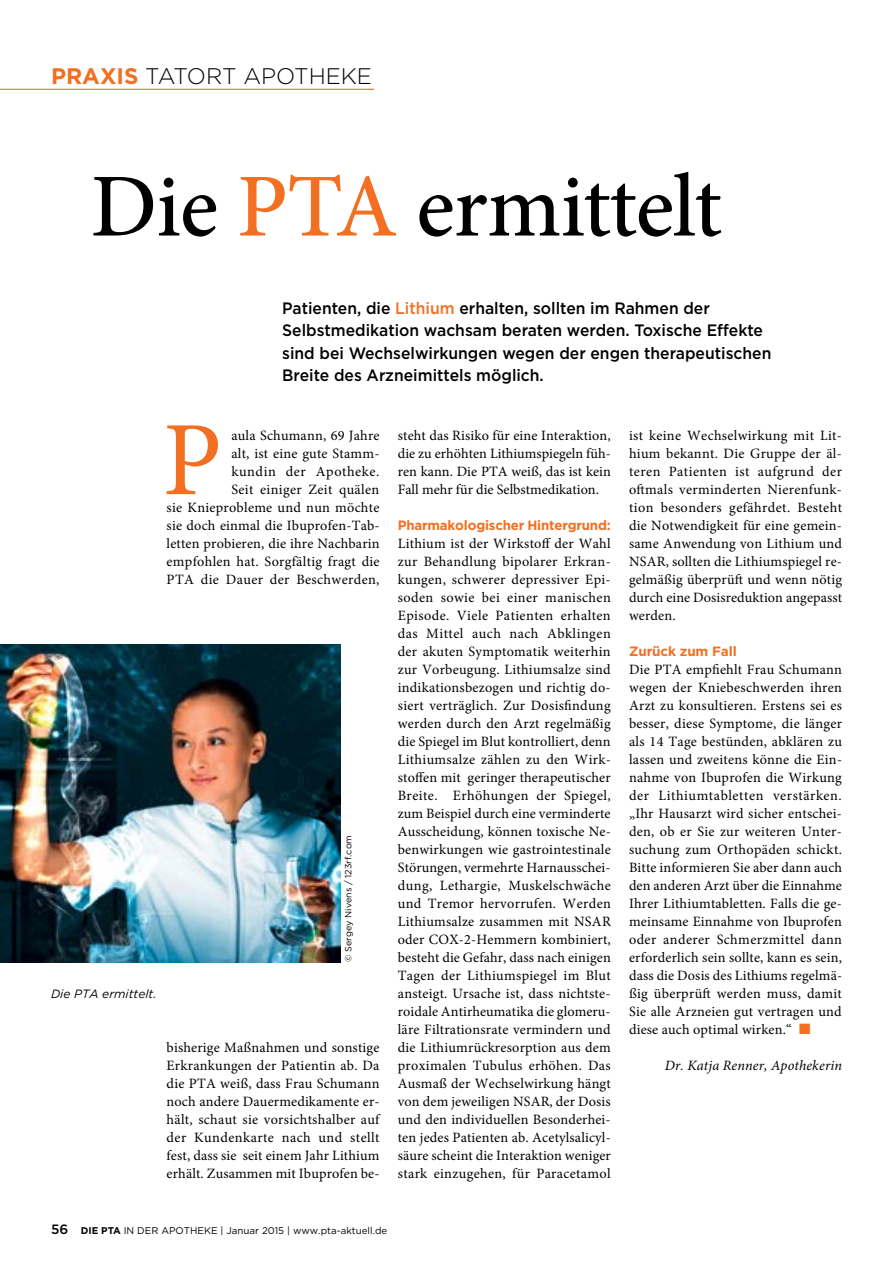
<style>
.page{position:relative;width:893px;height:1263px;background:#fff}
.page>*{position:absolute;margin:0;border:0;box-sizing:border-box;transform-origin:0 0}
.t1{font:105.6px "Minion Pro";color:#f36f21}
.t2{font:500 90px "Minion Pro";letter-spacing:-.01em;color:#000}
.t3{font:300 22.5px "Gotham";color:#000}
.t4{font:500 16.5px/22.5px "Gotham";color:#000;scale:.95 1}
.t5{font:14.25px/18px "Minion Pro";letter-spacing:.015em;color:#000;text-align:justify}
.t6{font:italic 14.25px "Minion Pro";letter-spacing:.01em;color:#000}
.t7{font:700 13.5px "Gotham";letter-spacing:-.015em;color:#f36f21}
.t8{font:italic 12px "Gotham";color:#000}
.t9{font:9.75px "Gotham";color:#000}
.t10{font:9px "Gotham";color:#000}
.s1{font-weight:700;color:#f36f21}
.s2{color:#f36f21}
.s3{font-weight:500;font-size:13.5px}
.s4{font-weight:700}
</style>
<div class="page">
<img style="left:0;top:644px;width:340px;height:318px">
<hr style="left:0;top:89px;width:374px;height:1px;background:#f36f21">
<h3 class="t3" style="left:51px;top:62px;width:323px"><span class="s1">PRAXIS</span> TATORT APOTHEKE</h3>
<h2 class="t2" style="left:91px;top:146px;width:633px">Die <span class="s2">PTA</span> ermittelt</h2>
<p class="t4" style="left:282px;top:296px;width:516px">Patienten, die <span class="s2">Lithium</span> erhalten, sollten im Rahmen der Selbstmedikation wachsam beraten werden. Toxische Effekte sind bei Wechselwirkungen wegen der engen therapeutischen Breite des Arzneimittels möglich.</p>
<h1 class="t1" style="left:162px;top:390px;width:61px">P</h1>
<p class="t5" style="left:167px;top:427px;width:215px;text-align:right">aula Schumann, 69 Jahre<br>alt, ist eine gute Stamm-<br>kundin der Apotheke.<br>Seit einiger Zeit quälen<br>sie Knieprobleme und nun möchte sie doch einmal die Ibuprofen-Tab&shy;letten probieren, die ihre Nachbarin empfohlen hat. Sorgfältig fragt die<br>PTA die Dauer der Beschwerden,</p>
<p class="t8" style="left:51px;top:986px;width:107px">Die PTA ermittelt.</p>
<p class="t10" style="left:343px;top:962px;width:129px;rotate:-90deg">© Sergey Nivens / 123rf.com</p>
<p class="t5" style="left:167px;top:1039px;width:215px">bisherige Maßnahmen und sonstige Erkrankungen der Patientin ab. Da die PTA weiß, dass Frau Schumann noch andere Dauermedikamente er&shy;hält, schaut sie vorsichtshalber auf der Kundenkarte nach und stellt fest, dass sie seit einem Jahr Lithium erhält. Zusammen mit Ibuprofen be-</p>
<p class="t5" style="left:398px;top:427px;width:214px">steht das Risiko für eine Interaktion, die zu erhöhten Lithiumspiegeln füh&shy;ren kann. Die PTA weiß, das ist kein Fall mehr für die Selbstmedikation.</p>
<p class="t7" style="left:398px;top:516px;width:214px">Pharmakologischer Hintergrund:</p>
<p class="t5" style="left:398px;top:535px;width:215px">Lithium ist der Wirkstoff der Wahl zur Behandlung bipolarer Erkran&shy;kungen, schwerer depressiver Epi&shy;soden sowie bei einer manischen Episode. Viele Patienten erhalten das Mittel auch nach Abklingen der akuten Symptomatik weiterhin zur Vorbeugung. Lithiumsalze sind indikationsbezogen und richtig do&shy;siert verträglich. Zur Dosisfindung werden durch den Arzt regelmäßig die Spiegel im Blut kontrolliert, denn Lithiumsalze zählen zu den Wirk&shy;stoffen mit geringer therapeutischer Breite. Erhöhungen der Spiegel, zum Beispiel durch eine verminderte Ausscheidung, können toxische Ne&shy;benwirkungen wie gastrointestinale Störungen, vermehrte Harnausschei&shy;dung, Lethargie, Muskelschwäche und Tremor hervorrufen. Werden Lithiumsalze zusammen mit NSAR oder COX-2-Hemmern kombiniert, besteht die Gefahr, dass nach einigen Tagen der Lithiumspiegel im Blut ansteigt. Ursache ist, dass nichtste&shy;roidale Antirheumatika die glomeru&shy;läre Filtrationsrate vermindern und die Lithiumrückresorption aus dem proximalen Tubulus erhöhen. Das Ausmaß der Wechselwirkung hängt von dem jeweiligen NSAR, der Dosis und den individuellen Besonderhei&shy;ten jedes Patienten ab. Acetylsalicyl&shy;säure scheint die Interaktion weniger stark einzugehen, für Paracetamol</p>
<p class="t5" style="left:629px;top:427px;width:215px">ist keine Wechselwirkung mit Lit&shy;hium bekannt. Die Gruppe der äl&shy;teren Patienten ist aufgrund der oftmals verminderten Nierenfunk&shy;tion besonders gefährdet. Besteht die Notwendigkeit für eine gemein&shy;same Anwendung von Lithium und NSAR, sollten die Lithiumspiegel re&shy;gelmäßig überprüft und wenn nötig durch eine Dosisreduktion angepasst werden.</p>
<p class="t7" style="left:629px;top:642px;width:109px">Zurück zum Fall</p>
<p class="t5" style="left:629px;top:661px;width:215px">Die PTA empfiehlt Frau Schumann wegen der Kniebeschwerden ihren Arzt zu konsultieren. Erstens sei es besser, diese Symptome, die länger als 14 Tage bestünden, abklären zu lassen und zweitens könne die Ein&shy;nahme von Ibuprofen die Wirkung der Lithiumtabletten verstärken. „Ihr Hausarzt wird sicher entschei&shy;den, ob er Sie zur weiteren Unter&shy;suchung zum Orthopäden schickt.<br>Bitte informieren Sie aber dann auch den anderen Arzt über die Einnahme Ihrer Lithiumtabletten. Falls die ge&shy;meinsame Einnahme von Ibuprofen oder anderer Schmerzmittel dann erforderlich sein sollte, kann es sein, dass die Dosis des Lithiums regelmä&shy;ßig überprüft werden muss, damit Sie alle Arzneien gut vertragen und diese auch optimal wirken.“ <span class="s2">■</span></p>
<p class="t6" style="left:665px;top:1056px;width:179px">Dr. Katja Renner, Apothekerin</p>
<p class="t9" style="left:51px;top:1224px;width:338px"><span class="s3">56</span> <span class="s4">DIE PTA</span> IN DER APOTHEKE | Januar 2015 | www.pta-aktuell.de</p>
</div>
